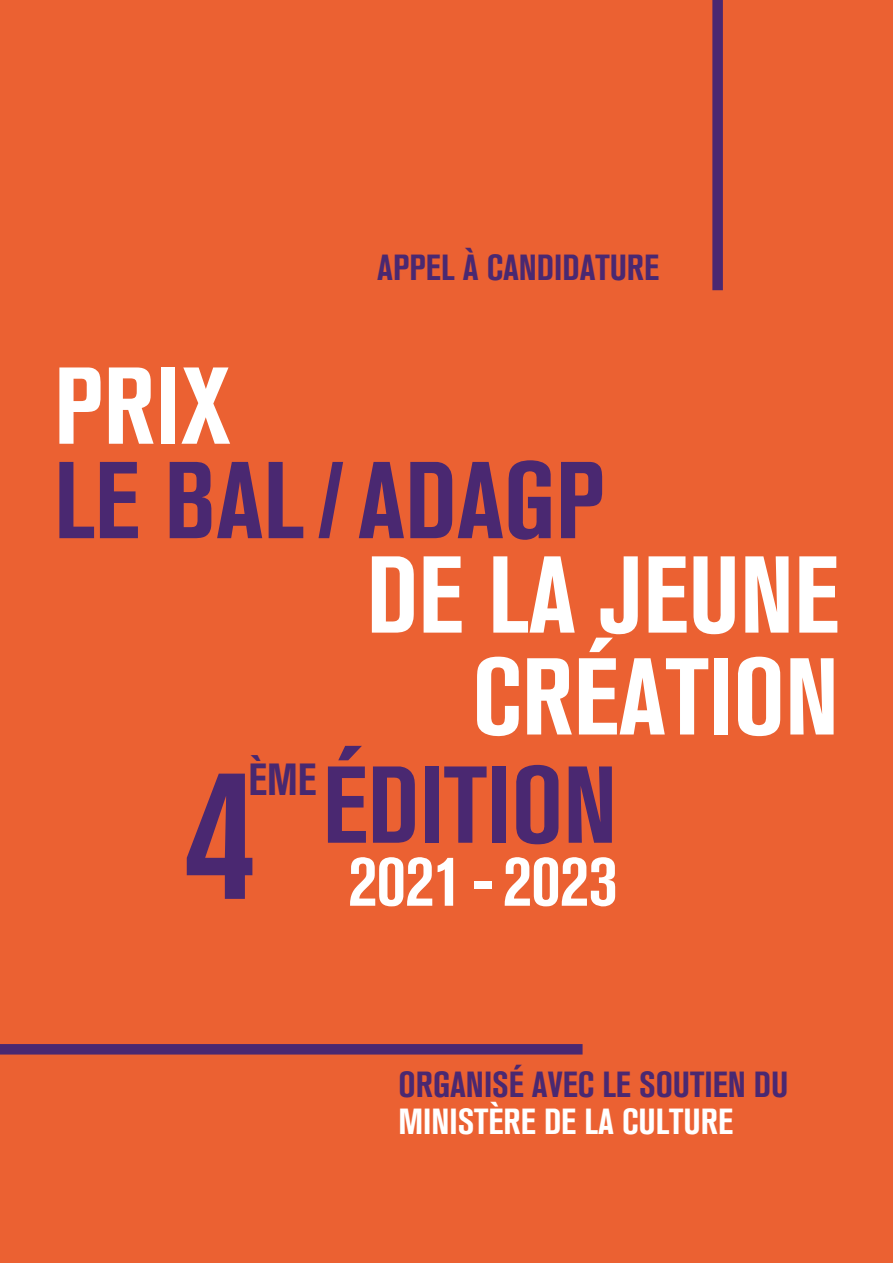
<style>
.page{position:relative;width:893px;height:1263px;background:#eb6132}
.page>*{position:absolute;margin:0;border:0;box-sizing:border-box;transform-origin:0 0}
.t1{font:700 condensed 187.5px "Akzidenz Grotesk BQ";color:#4a2871}
.t2{font:700 condensed 108px "Akzidenz Grotesk BQ";color:#fff}
.t3{font:700 condensed 108px "Akzidenz Grotesk BQ";color:#4a2871}
.t4{font:700 condensed 72px "Akzidenz Grotesk BQ";color:#fff}
.t5{font:700 condensed 44.55px "Akzidenz Grotesk BQ";color:#482870}
.t6{font:700 condensed 36px/37.5px "Akzidenz Grotesk BQ";color:#4a2871}
.s1{color:#fff}
</style>
<div class="page">
<div style="left:0;top:1044px;width:583px;height:10px;background:#4a2871"></div>
<div style="left:712px;top:0;width:11px;height:290px;background:#4a2871"></div>
<p class="t2" style="left:54px;top:344px;width:179px">PRIX</p>
<p class="t6" style="left:377px;top:249px;width:283px">APPEL À CANDIDATURE</p>
<p class="t3" style="left:54px;top:439px;width:553px">LE BAL/ ADAGP</p>
<p class="t5" style="left:248px;top:754px;width:69px">ÈME</p>
<p class="t1" style="left:183px;top:726px;width:76px">4</p>
<p class="t2" style="left:366px;top:533px;width:474px">DE LA JEUNE</p>
<p class="t2" style="left:472px;top:635px;width:368px">CRÉATION</p>
<p class="t3" style="left:322px;top:743px;width:296px">ÉDITION</p>
<p class="t4" style="left:349px;top:839px;width:270px">2021-2023</p>
<p class="t6" style="left:398px;top:1066px;width:391px">ORGANISÉ AVEC LE SOUTIEN DU<br><span class="s1">MINISTÈRE DE LA CULTURE</span></p>
</div>
